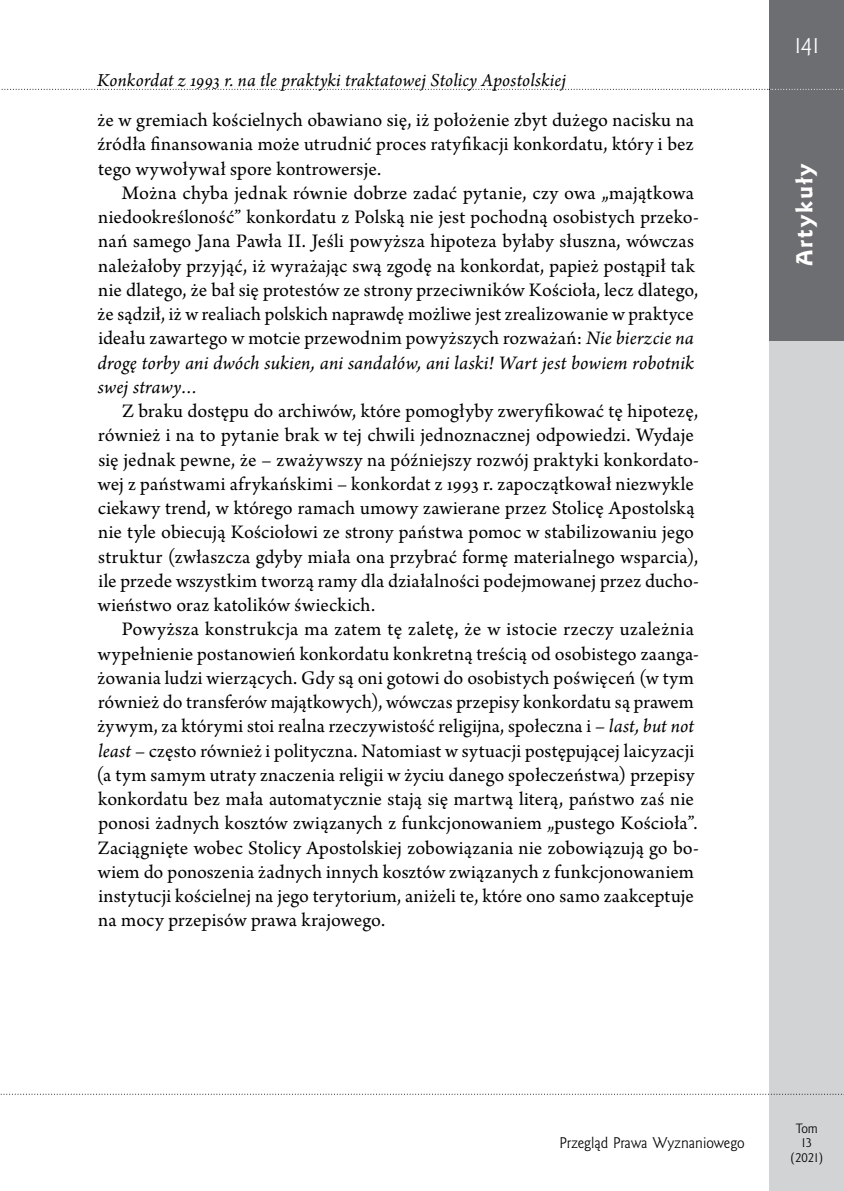
<style>
.page{position:relative;width:844px;height:1191px;background:#fff}
.page>*{position:absolute;margin:0;border:0;box-sizing:border-box;transform-origin:0 0}
.t1{font:21px "Goldy EFN Heavy";letter-spacing:.1em;color:#fff}
.t2{font:21px "Goldy EFN";color:#fff}
.t3{font:20.12px/24.3px "Arno Pro";letter-spacing:.01em;color:#000}
.t4{font:italic 19.25px "Arno Pro";letter-spacing:.01em;color:#000}
.t5{font:14px "Goldy EFN";color:#000}
.t6{font:12.25px/14.7px "Goldy EFN";color:#000;text-align:center}
.s1{font-style:italic}
</style>
<div class="page">
<div style="left:769px;top:0;width:74px;height:1191px;background:#d1d3d4"></div>
<div style="left:769px;top:0;width:74px;height:89px;background:#6d6e71"></div>
<svg style="left:1px;top:1093px;width:843px;height:1px"></svg>
<div style="left:769px;top:89px;width:74px;height:251px;background:#6d6e71"></div>
<svg style="left:1px;top:89px;width:843px;height:1px"></svg>
<p class="t4" style="left:97px;top:70px;width:470px">Konkordat z 1993 r. na tle praktyki traktatowej Stolicy Apostolskiej</p>
<p class="t3" style="left:97px;top:109px;width:598px;text-align:justify">że w gremiach kościelnych obawiano się, iż położenie zbyt dużego nacisku na źródła finansowania może utrudnić proces ratyfikacji konkordatu, który i bez tego wywoływał spore kontrowersje.</p>
<p class="t3" style="left:97px;top:182px;width:603px;text-indent:25px">Można chyba jednak równie dobrze zadać pytanie, czy owa „majątkowa niedookreśloność” konkordatu z Polską nie jest pochodną osobistych przeko&shy;nań samego Jana Pawła II. Jeśli powyższa hipoteza byłaby słuszna, wówczas należałoby przyjąć, iż wyrażając swą zgodę na konkordat, papież postąpił tak nie dlatego, że bał się protestów ze strony przeciwników Kościoła, lecz dlatego, że sądził, iż w realiach polskich naprawdę możliwe jest zrealizowanie w praktyce ideału zawartego w motcie przewodnim powyższych rozważań: <span class="s1">Nie bierzcie na drogę torby ani dwóch sukien, ani sandałów, ani laski! Wart jest bowiem robotnik swej strawy…</span></p>
<p class="t3" style="left:98px;top:400px;width:602px;text-indent:24px">Z braku dostępu do archiwów, które pomogłyby zweryfikować tę hipotezę, również i na to pytanie brak w tej chwili jednoznacznej odpowiedzi. Wydaje się jednak pewne, że – zważywszy na późniejszy rozwój praktyki konkordato&shy;wej z państwami afrykańskimi – konkordat z 1993 r. zapoczątkował niezwykle ciekawy trend, w którego ramach umowy zawierane przez Stolicę Apostolską nie tyle obiecują Kościołowi ze strony państwa pomoc w stabilizowaniu jego struktur (zwłaszcza gdyby miała ona przybrać formę materialnego wsparcia), ile przede wszystkim tworzą ramy dla działalności podejmowanej przez ducho&shy;wieństwo oraz katolików świeckich.</p>
<p class="t3" style="left:97px;top:618px;width:603px;text-indent:25px">Powyższa konstrukcja ma zatem tę zaletę, że w istocie rzeczy uzależnia wypełnienie postanowień konkordatu konkretną treścią od osobistego zaanga&shy;żowania ludzi wierzących. Gdy są oni gotowi do osobistych poświęceń (w tym również do transferów majątkowych), wówczas przepisy konkordatu są prawem żywym, za którymi stoi realna rzeczywistość religijna, społeczna i – <span class="s1">last, but not least</span> – często również i polityczna. Natomiast w sytuacji postępującej laicyzacji (a tym samym utraty znaczenia religii w życiu danego społeczeństwa) przepisy konkordatu bez mała automatycznie stają się martwą literą, państwo zaś nie ponosi żadnych kosztów związanych z funkcjonowaniem „pustego Kościoła”.<br>Zaciągnięte wobec Stolicy Apostolskiej zobowiązania nie zobowiązują go bo&shy;wiem do ponoszenia żadnych innych kosztów związanych z funkcjonowaniem instytucji kościelnej na jego terytorium, aniżeli te, które ono samo zaakceptuje na mocy przepisów prawa krajowego.</p>
<p class="t2" style="left:793px;top:33px;width:27px">141</p>
<p class="t1" style="left:791px;top:266px;width:105px;rotate:-90deg">Artykuły</p>
<p class="t5" style="left:559px;top:1134px;width:186px">Przegląd Prawa Wyznaniowego</p>
<p class="t6" style="left:790px;top:1121px;width:34px">Tom<br>13 (2021)</p>
</div>
